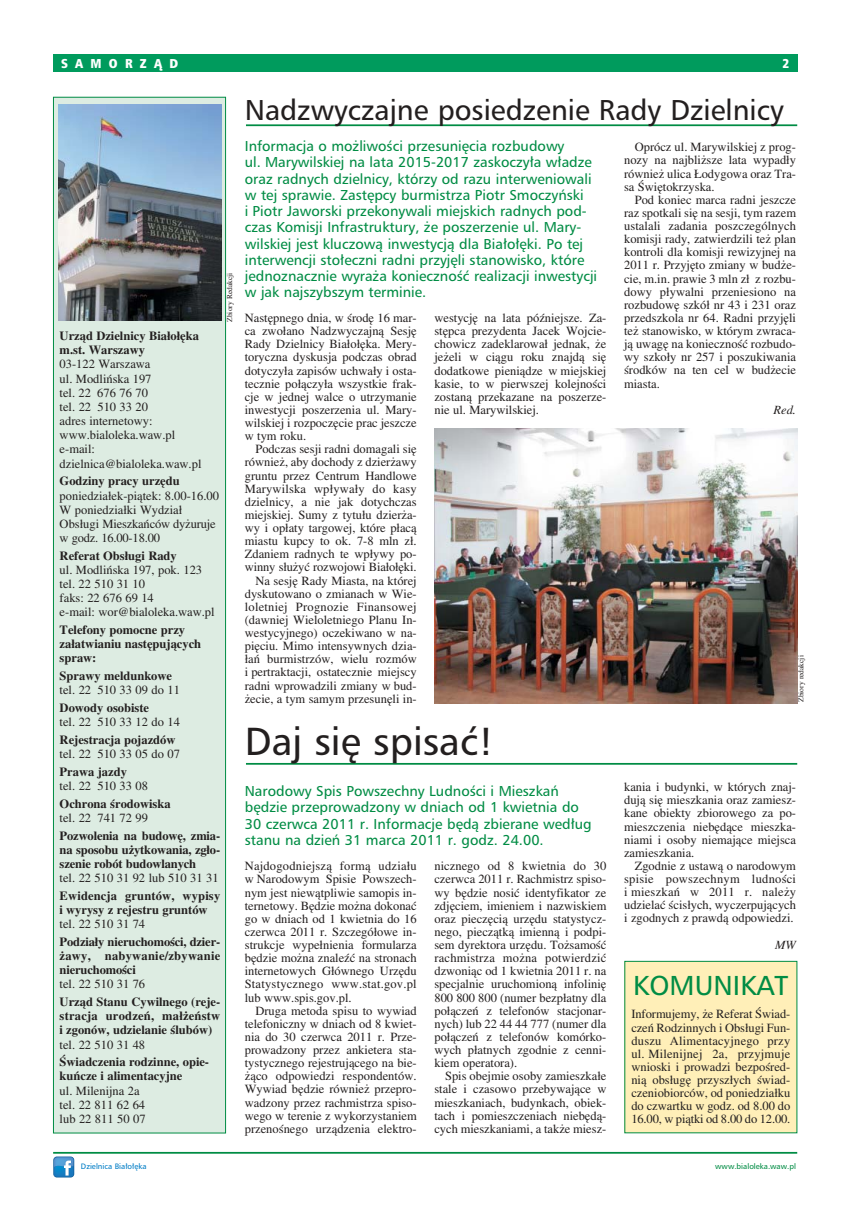
<style>
.page{position:relative;width:850px;height:1205px;background:#fff}
.page>*{position:absolute;margin:0;border:0;box-sizing:border-box;transform-origin:0 0}
.t1{font:37.5px "Humnst 777 PL";color:#231f1f}
.t2{font:27.5px "Humnst 777 PL";color:#231f1f}
.t3{font:26.25px "Humnst 777 PL";color:#008c44}
.t4{font:13.75px/16.2px "Humnst 777 PL";color:#008c44}
.t5{font:12.5px/13.1px "Toronto";color:#231f1f;text-align:justify}
.t6{font:700 12.5px/14.1px "Toronto";color:#231f1f}
.t7{font:12.5px "Humnst 777 X Blk Cn PL";letter-spacing:.58em;color:#fff}
.t8{font:italic 12.5px "Toronto";color:#231f1f}
.t9{font:7.5px "Toronto";color:#231f1f}
.t10{font:7.5px "Humnst 777 PL";color:#008c44}
.t11{font:7.5px "Humnst 777 PL";color:#007dc6}
</style>
<div class="page">
<div style="left:53px;top:97px;width:173px;height:1036px;background:#ddece2"></div>
<div style="left:53px;top:97px;width:173px;height:1036px;border:1px solid #008c44"></div>
<div style="left:53px;top:54px;width:744px;height:18px;background:#009b5d"></div>
<hr style="left:53px;top:1152px;width:744px;height:2px;background:#008c44">
<img style="left:58px;top:104px;width:164px;height:217px">
<svg style="left:53px;top:1156px;width:20px;height:22px"></svg>
<svg style="left:53px;top:1157px;width:21px;height:21px"></svg>
<img style="left:54px;top:1167px;width:20px;height:10px">
<img style="left:54px;top:1157px;width:20px;height:10px">
<svg style="left:64px;top:1160px;width:7px;height:16px"></svg>
<hr style="left:246px;top:124px;width:551px;height:2px;background:#008c44">
<hr style="left:246px;top:763px;width:551px;height:2px;background:#008c44">
<img style="left:434px;top:428px;width:363px;height:275px">
<div style="left:625px;top:961px;width:172px;height:172px;background:#ffefb8"></div>
<p class="t7" style="left:61px;top:58px;width:119px">SAMORZĄD</p>
<p class="t7" style="left:782px;top:58px;width:8px">2</p>
<p class="t9" style="left:227px;top:322px;width:51px;rotate:-90deg">Zbiory Redakcji</p>
<p class="t6" style="left:60px;top:330px;width:141px">Urząd Dzielnicy Białołęka m.st. Warszawy</p>
<p class="t5" style="left:60px;top:358px;width:143px;line-height:14.1px;text-align:left">03−122 Warszawa<br>ul. Modlińska 197<br>tel. 22 676 76 70<br>tel. 22 510 33 20<br>adres internetowy: www.bialoleka.waw.pl e−mail: dzielnica@bialoleka.waw.pl</p>
<p class="t6" style="left:60px;top:475px;width:122px">Godziny pracy urzędu</p>
<p class="t5" style="left:60px;top:489px;width:161px;line-height:14.1px;text-align:left">poniedziałek−piątek: 8.00−16.00<br>W poniedziałki Wydział<br>Obsługi Mieszkańców dyżuruje w godz. 16.00−18.00</p>
<p class="t6" style="left:60px;top:550px;width:119px">Referat Obsługi Rady</p>
<p class="t5" style="left:60px;top:564px;width:157px;line-height:14.1px;text-align:left">ul. Modlińska 197, pok. 123 tel. 22 510 31 10<br>faks: 22 676 69 14<br>e−mail: wor@bialoleka.waw.pl</p>
<p class="t6" style="left:60px;top:624px;width:143px">Telefony pomocne przy załatwianiu następujących spraw:</p>
<p class="t6" style="left:60px;top:670px;width:114px">Sprawy meldunkowe</p>
<p class="t5" style="left:60px;top:685px;width:122px">tel. 22 510 33 09 do 11</p>
<p class="t6" style="left:60px;top:702px;width:91px">Dowody osobiste</p>
<p class="t5" style="left:60px;top:717px;width:122px">tel. 22 510 33 12 do 14</p>
<p class="t6" style="left:60px;top:734px;width:117px">Rejestracja pojazdów</p>
<p class="t5" style="left:60px;top:749px;width:122px">tel. 22 510 33 05 do 07</p>
<p class="t6" style="left:60px;top:766px;width:69px">Prawa jazdy</p>
<p class="t5" style="left:60px;top:780px;width:90px">tel. 22 510 33 08</p>
<p class="t6" style="left:60px;top:798px;width:113px">Ochrona środowiska</p>
<p class="t5" style="left:60px;top:812px;width:90px">tel. 22 741 72 99</p>
<p class="t6" style="left:60px;top:830px;width:162px;text-align:justify">Pozwolenia na budowę, zmia− na sposobu użytkowania, zgło− szenie robót budowlanych</p>
<p class="t5" style="left:60px;top:873px;width:161px">tel. 22 510 31 92 lub 510 31 31</p>
<p class="t6" style="left:60px;top:890px;width:162px">Ewidencja gruntów, wypisy i wyrysy z rejestru gruntów</p>
<p class="t5" style="left:60px;top:919px;width:87px">tel. 22 510 31 74</p>
<p class="t6" style="left:60px;top:936px;width:162px;text-align:justify">Podziały nieruchomości, dzier− żawy, nabywanie/zbywanie nieruchomości</p>
<p class="t5" style="left:60px;top:979px;width:87px">tel. 22 510 31 76</p>
<p class="t6" style="left:60px;top:996px;width:162px;text-align:justify">Urząd Stanu Cywilnego (reje− stracja urodzeń, małżeństw i zgonów, udzielanie ślubów)</p>
<p class="t5" style="left:60px;top:1039px;width:87px">tel. 22 510 31 48</p>
<p class="t6" style="left:60px;top:1056px;width:151px">Świadczenia rodzinne, opie− kuńcze i alimentacyjne</p>
<p class="t5" style="left:60px;top:1085px;width:87px;line-height:14.1px;text-align:left">ul. Milenijna 2a tel. 22 811 62 64 lub 22 811 50 07</p>
<h2 class="t2" style="left:245px;top:98px;width:541px">Nadzwyczajne posiedzenie Rady Dzielnicy</h2>
<p class="t4" style="left:245px;top:139px;width:354px">Informacja o możliwości przesunięcia rozbudowy<br>ul. Marywilskiej na lata 2015-2017 zaskoczyła władze oraz radnych dzielnicy, którzy od razu interweniowali w tej sprawie. Zastępcy burmistrza Piotr Smoczyński<br>i Piotr Jaworski przekonywali miejskich radnych pod&shy;czas Komisji Infrastruktury, że poszerzenie ul. Mary&shy;wilskiej jest kluczową inwestycją dla Białołęki. Po tej interwencji stołeczni radni przyjęli stanowisko, które jednoznacznie wyraża konieczność realizacji inwestycji w jak najszybszym terminie.</p>
<p class="t5" style="left:624px;top:142px;width:173px;text-indent:11px">Oprócz ul. Marywilskiej z prog− nozy na najbliższe lata wypadły również ulica Łodygowa oraz Tra− sa Świętokrzyska.</p>
<p class="t5" style="left:624px;top:194px;width:173px;text-indent:11px">Pod koniec marca radni jeszcze raz spotkali się na sesji, tym razem ustalali zadania poszczególnych komisji rady, zatwierdzili też plan kontroli dla komisji rewizyjnej na 2011 r. Przyjęto zmiany w budże− cie, m.in. prawie 3 mln zł z rozbu− dowy pływalni przeniesiono na rozbudowę szkół nr 43 i 231 oraz przedszkola nr 64. Radni przyjęli też stanowisko, w którym zwraca− ją uwagę na konieczność rozbudo− wy szkoły nr 257 i poszukiwania środków na ten cel w budżecie miasta.</p>
<p class="t8" style="left:774px;top:405px;width:24px">Red.</p>
<p class="t5" style="left:245px;top:312px;width:173px">Następnego dnia, w środę 16 mar− ca zwołano Nadzwyczajną Sesję Rady Dzielnicy Białołęka. Mery− toryczna dyskusja podczas obrad dotyczyła zapisów uchwały i osta− tecznie połączyła wszystkie frak− cje w jednej walce o utrzymanie inwestycji poszerzenia ul. Mary− wilskiej i rozpoczęcie prac jeszcze w tym roku.</p>
<p class="t5" style="left:245px;top:444px;width:173px;text-align:right">Podczas sesji radni domagali się również, aby dochody z dzierżawy gruntu przez Centrum Handlowe<br>Marywilska wpływały do kasy dzielnicy, a nie jak dotychczas miejskiej. Sumy z tytułu dzierża− wy i opłaty targowej, które płacą miastu kupcy to ok. 7−8 mln zł.<br>Zdaniem radnych te wpływy po− winny służyć rozwojowi Białołęki.<br>Na sesję Rady Miasta, na której dyskutowano o zmianach w Wie− loletniej Prognozie Finansowej (dawniej Wieloletniego Planu In− westycyjnego) oczekiwano w na− pięciu. Mimo intensywnych dzia− łań burmistrzów, wielu rozmów i pertraktacji, ostatecznie miejscy radni wprowadzili zmiany w bud− żecie, a tym samym przesunęli in−</p>
<p class="t5" style="left:434px;top:312px;width:173px">westycję na lata późniejsze. Za− stępca prezydenta Jacek Wojcie− chowicz zadeklarował jednak, że jeżeli w ciągu roku znajdą się dodatkowe pieniądze w miejskiej kasie, to w pierwszej kolejności zostaną przekazane na poszerze− nie ul. Marywilskiej.</p>
<p class="t9" style="left:798px;top:702px;width:48px;rotate:-90deg">Zbiory redakcji</p>
<h1 class="t1" style="left:245px;top:726px;width:251px">Daj się spisać!</h1>
<p class="t4" style="left:245px;top:784px;width:348px">Narodowy Spis Powszechny Ludności i Mieszkań będzie przeprowadzony w dniach od 1 kwietnia do 30 czerwca 2011 r. Informacje będą zbierane według stanu na dzień 31 marca 2011 r. godz. 24.00.</p>
<p class="t5" style="left:245px;top:861px;width:173px">Najdogodniejszą formą udziału w Narodowym Spisie Powszech− nym jest niewątpliwie samopis in− ternetowy. Będzie można dokonać go w dniach od 1 kwietnia do 16 czerwca 2011 r. Szczegółowe in− strukcje wypełnienia formularza będzie można znaleźć na stronach internetowych Głównego Urzędu Statystycznego www.stat.gov.pl lub www.spis.gov.pl.</p>
<p class="t5" style="left:245px;top:1005px;width:173px;text-indent:11px">Druga metoda spisu to wywiad telefoniczny w dniach od 8 kwiet− nia do 30 czerwca 2011 r. Prze− prowadzony przez ankietera sta− tystycznego rejestrującego na bie− żąco odpowiedzi respondentów.<br>Wywiad będzie również przepro− wadzony przez rachmistrza spiso− wego w terenie z wykorzystaniem przenośnego urządzenia elektro−</p>
<p class="t5" style="left:434px;top:861px;width:173px">nicznego od 8 kwietnia do 30 czerwca 2011 r. Rachmistrz spiso− wy będzie nosić identyfikator ze zdjęciem, imieniem i nazwiskiem oraz pieczęcią urzędu statystycz− nego, pieczątką imienną i podpi− sem dyrektora urzędu. Tożsamość rachmistrza można potwierdzić dzwoniąc od 1 kwietnia 2011 r. na specjalnie uruchomioną infolinię 800 800 800 (numer bezpłatny dla połączeń z telefonów stacjonar− nych) lub 22 44 44 777 (numer dla połączeń z telefonów komórko− wych płatnych zgodnie z cenni− kiem operatora).</p>
<p class="t5" style="left:434px;top:1071px;width:173px;text-indent:11px">Spis obejmie osoby zamieszkałe stale i czasowo przebywające w mieszkaniach, budynkach, obiek− tach i pomieszczeniach niebędą− cych mieszkaniami, a także miesz−</p>
<p class="t5" style="left:624px;top:782px;width:173px">kania i budynki, w których znaj− dują się mieszkania oraz zamiesz− kane obiekty zbiorowego za po− mieszczenia niebędące mieszka− niami i osoby niemające miejsca zamieszkania.</p>
<p class="t5" style="left:624px;top:860px;width:173px;text-indent:11px">Zgodnie z ustawą o narodowym spisie powszechnym ludności i mieszkań w 2011 r. należy udzielać ścisłych, wyczerpujących i zgodnych z prawdą odpowiedzi.</p>
<p class="t8" style="left:775px;top:940px;width:22px">MW</p>
<h3 class="t3" style="left:633px;top:974px;width:157px">KOMUNIKAT</h3>
<p class="t5" style="left:631px;top:1009px;width:160px">Informujemy, że Referat Świad− czeń Rodzinnych i Obsługi Fun− duszu Alimentacyjnego przy ul. Milenijnej 2a, przyjmuje wnioski i prowadzi bezpośred− nią obsługę przyszłych świad− czeniobiorców, od poniedziałku do czwartku w godz. od 8.00 do 16.00, w piątki od 8.00 do 12.00.</p>
<p class="t11" style="left:81px;top:1163px;width:67px">Dzielnica Białołęka</p>
<p class="t10" style="left:715px;top:1163px;width:82px">www.bialoleka.waw.pl</p>
</div>
